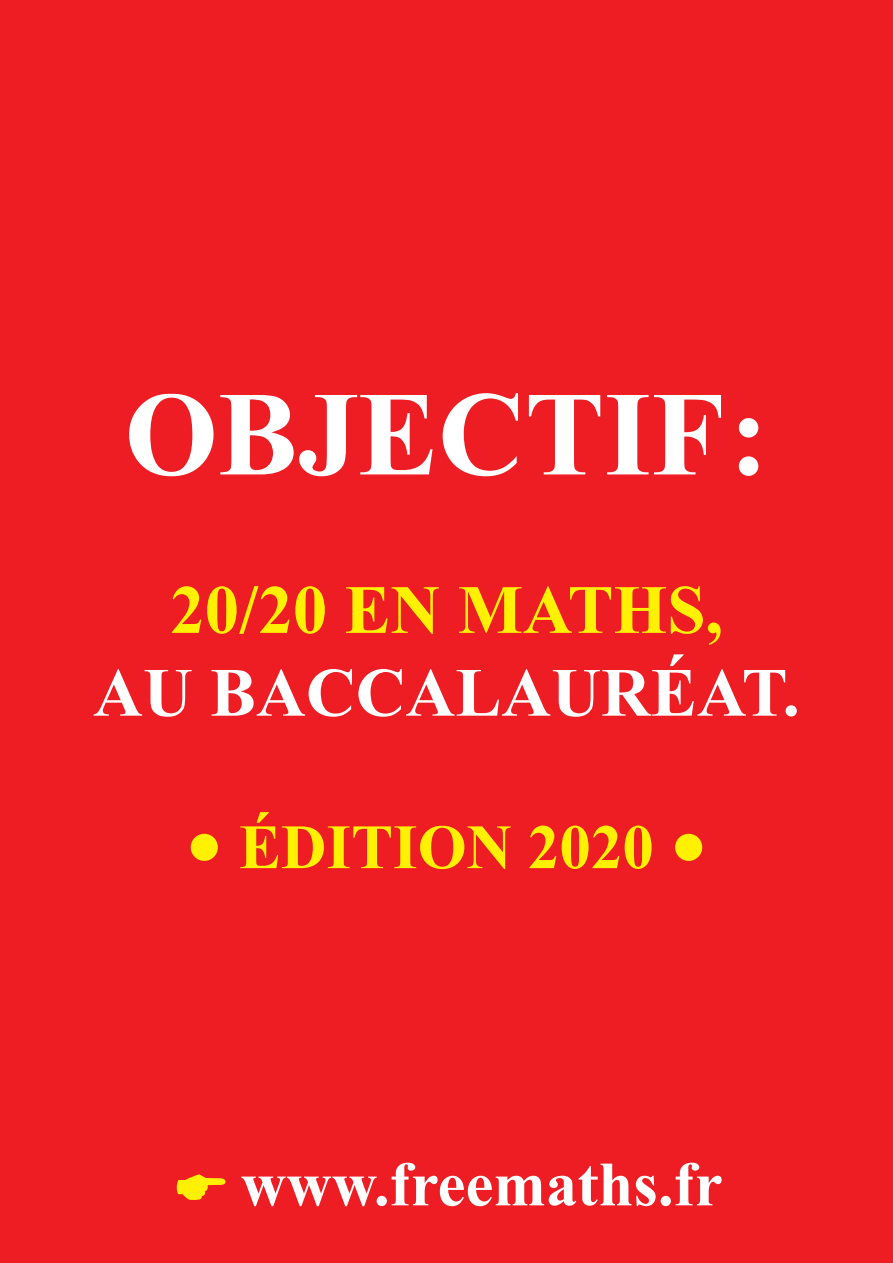
<style>
.page{position:relative;width:893px;height:1263px;background:#ee1d23}
.page>*{position:absolute;margin:0;border:0;box-sizing:border-box;transform-origin:0 0}
.t1{font:700 120px "Times New Roman";color:#fff}
.t2{font:700 69px "Times New Roman";color:#fff}
.t3{font:700 69px "Times New Roman";color:#fff101}
.t4{font:700 63px "Times New Roman";color:#fff}
.t5{font:700 63px "Times New Roman";color:#fff101}
</style>
<div class="page">
<h1 class="t1" style="left:124px;top:351px;width:646px">OBJECTIF :</h1>
<p class="t3" style="left:170px;top:562px;width:554px">20/20 EN MATHS,</p>
<p class="t2" style="left:93px;top:645px;width:708px">AU BACCALAURÉAT.</p>
<p class="t5" style="left:185px;top:803px;width:524px">● ÉDITION 2020 ●</p>
<p class="t4" style="left:241px;top:1141px;width:483px">www.freemaths.fr</p>
</div>
